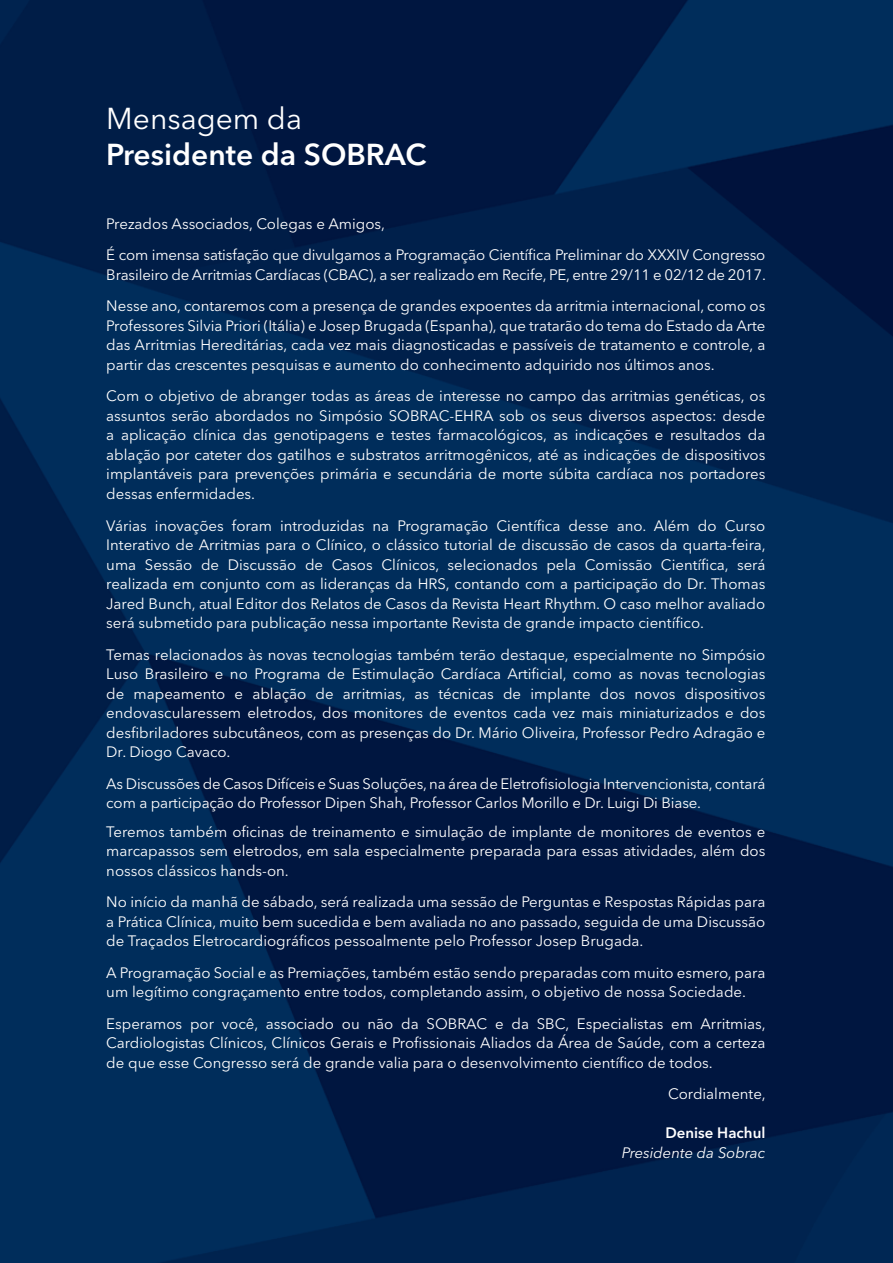
<style>
.page{position:relative;width:893px;height:1263px;background:#fff}
.page>*{position:absolute;margin:0;border:0;box-sizing:border-box;transform-origin:0 0}
.t1{font:600 30px "Avenir Next LT Pro";color:#fff}
.t2{font:30px "Avenir Next LT Pro";color:#fff}
.t3{font:15px/19.5px "Avenir Next LT Pro";color:#fff;text-align:justify}
.t4{font:italic 15px "Avenir Next LT Pro";color:#fff}
.t5{font:600 15px "Avenir Next LT Pro";color:#fff}
</style>
<div class="page">
<img style="left:0;top:0;width:893px;height:1263px">
<h1 class="t2" style="left:106px;top:101px;width:197px">Mensagem da</h1>
<h1 class="t1" style="left:106px;top:136px;width:322px">Presidente da SOBRAC</h1>
<p class="t3" style="left:106px;top:208px;width:661px;line-height:31.5px">Prezados Associados, Colegas e Amigos,<br>É com imensa satisfação que divulgamos a Programação Científica Preliminar do XXXIV Congresso</p>
<p class="t3" style="left:106px;top:259px;width:661px;line-height:31.5px">Brasileiro de Arritmias Cardíacas (CBAC), a ser realizado em Recife, PE, entre 29/11 e 02/12 de 2017.<br>Nesse ano, contaremos com a presença de grandes expoentes da arritmia internacional, como os</p>
<p class="t3" style="left:106px;top:316px;width:661px">Professores Silvia Priori (Itália) e Josep Brugada (Espanha), que tratarão do tema do Estado da Arte das Arritmias Hereditárias, cada vez mais diagnosticadas e passíveis de tratamento e controle, a partir das crescentes pesquisas e aumento do conhecimento adquirido nos últimos anos.</p>
<p class="t3" style="left:106px;top:386px;width:661px">Com o objetivo de abranger todas as áreas de interesse no campo das arritmias genéticas, os assuntos serão abordados no Simpósio SOBRAC-EHRA sob os seus diversos aspectos: desde a aplicação clínica das genotipagens e testes farmacológicos, as indicações e resultados da ablação por cateter dos gatilhos e substratos arritmogênicos, até as indicações de dispositivos implantáveis para prevenções primária e secundária de morte súbita cardíaca nos portadores dessas enfermidades.</p>
<p class="t3" style="left:106px;top:515px;width:661px">Várias inovações foram introduzidas na Programação Científica desse ano. Além do Curso Interativo de Arritmias para o Clínico, o clássico tutorial de discussão de casos da quarta-feira, uma Sessão de Discussão de Casos Clínicos, selecionados pela Comissão Científica, será realizada em conjunto com as lideranças da HRS, contando com a participação do Dr. Thomas Jared Bunch, atual Editor dos Relatos de Casos da Revista Heart Rhythm. O caso melhor avaliado será submetido para publicação nessa importante Revista de grande impacto científico.</p>
<p class="t3" style="left:106px;top:644px;width:661px">Temas relacionados às novas tecnologias também terão destaque, especialmente no Simpósio Luso Brasileiro e no Programa de Estimulação Cardíaca Artificial, como as novas tecnologias de mapeamento e ablação de arritmias, as técnicas de implante dos novos dispositivos endovascularessem eletrodos, dos monitores de eventos cada vez mais miniaturizados e dos desfibriladores subcutâneos, com as presenças do Dr. Mário Oliveira, Professor Pedro Adragão e Dr. Diogo Cavaco.</p>
<p class="t3" style="left:106px;top:773px;width:661px">As Discussões de Casos Difíceis e Suas Soluções, na área de Eletrofisiologia Intervencionista, contará com a participação do Professor Dipen Shah, Professor Carlos Morillo e Dr. Luigi Di Biase.</p>
<p class="t3" style="left:106px;top:821px;width:661px">Teremos também oficinas de treinamento e simulação de implante de monitores de eventos e marcapassos sem eletrodos, em sala especialmente preparada para essas atividades, além dos nossos clássicos hands-on.</p>
<p class="t3" style="left:106px;top:892px;width:661px">No início da manhã de sábado, será realizada uma sessão de Perguntas e Respostas Rápidas para a Prática Clínica, muito bem sucedida e bem avaliada no ano passado, seguida de uma Discussão de Traçados Eletrocardiográficos pessoalmente pelo Professor Josep Brugada.</p>
<p class="t3" style="left:106px;top:962px;width:661px">A Programação Social e as Premiações, também estão sendo preparadas com muito esmero, para um legítimo congraçamento entre todos, completando assim, o objetivo de nossa Sociedade.</p>
<p class="t3" style="left:106px;top:1013px;width:661px">Esperamos por você, associado ou não da SOBRAC e da SBC, Especialistas em Arritmias, Cardiologistas Clínicos, Clínicos Gerais e Profissionais Aliados da Área de Saúde, com a certeza de que esse Congresso será de grande valia para o desenvolvimento científico de todos.</p>
<p class="t3" style="left:668px;top:1084px;width:99px">Cordialmente,</p>
<p class="t5" style="left:665px;top:1124px;width:102px">Denise Hachul</p>
<p class="t4" style="left:622px;top:1143px;width:145px">Presidente da Sobrac</p>
</div>
